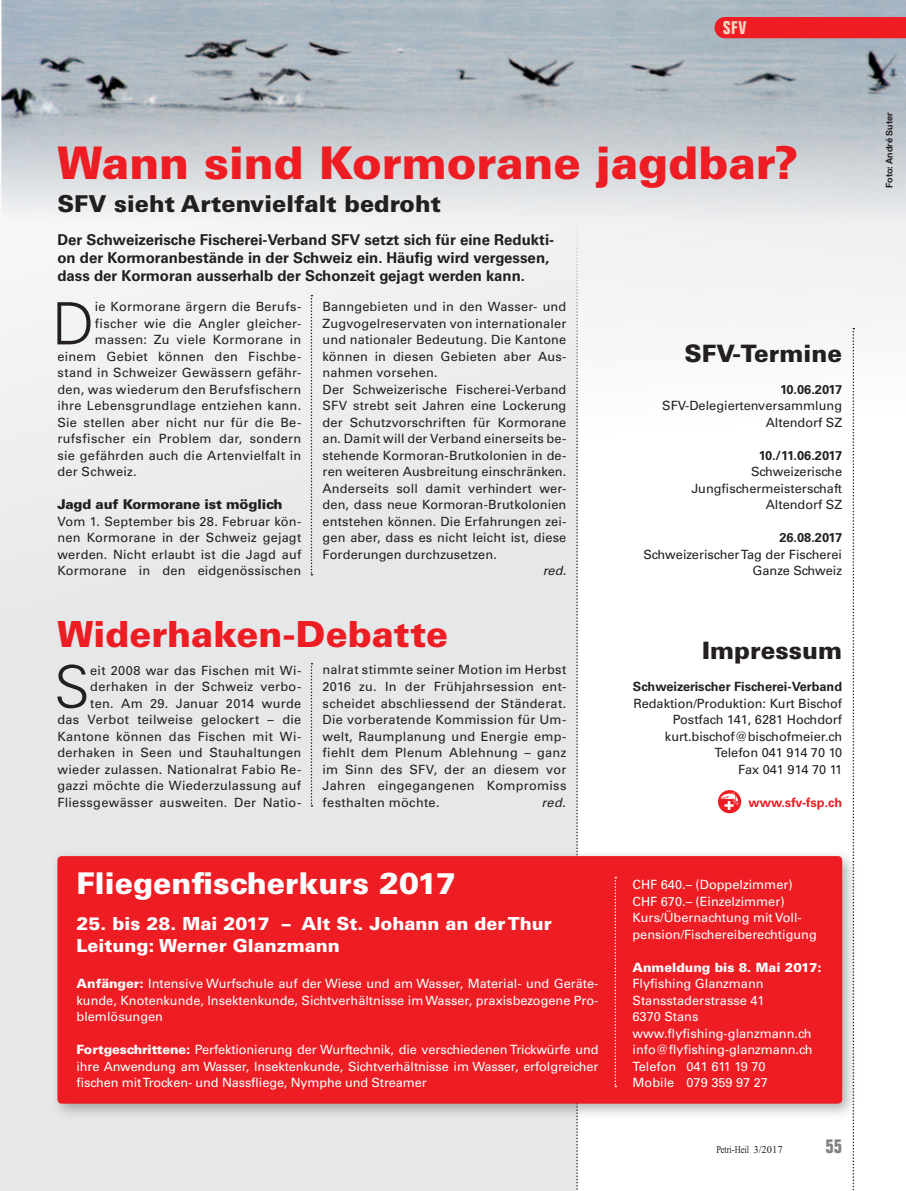
<style>
.page{position:relative;width:906px;height:1191px;background:#e6e7e9}
.page>*{position:absolute;margin:0;border:0;box-sizing:border-box;transform-origin:0 0}
.t1{font:300 58.5px "Univers LT Std";color:#231f20}
.t2{font:900 45px "Univers LT Std";letter-spacing:-.005em;color:#ee1d23}
.t3{font:900 36px "Univers LT Std";color:#ee1d23}
.t4{font:900 30px "Univers LT Std";color:#fff}
.t5{font:900 24px "Univers LT Std";color:#231f20}
.t6{font:900 23.25px "Univers LT Std";color:#231f20}
.t7{font:700 condensed 19.5px "Folio Std";color:#808285}
.t8{font:900 18px/21.6px "Univers LT Std";color:#fff}
.t9{font:700 condensed 18px "Folio Std";color:#fcd2c0}
.t10{font:700 15px/18px "Univers LT Std";color:#231f20}
.t11{font:900 13.5px "Univers LT Std";letter-spacing:-.01em;color:#231f20}
.t12{font:12.75px/16.5px "Univers LT Std";letter-spacing:.015em;color:#231f20;text-align:right}
.t13{font:12.75px/16.5px "Univers LT Std";color:#fff;text-align:justify}
.t14{font:700 12.75px "Univers LT Std";color:#231f20}
.t15{font:900 12.75px "Univers LT Std";color:#fff}
.t16{font:700 12.75px "Univers LT Std";letter-spacing:-.045em;color:#231f20}
.t17{font:700 12.75px "Univers LT Std";color:#ee1d23}
.t18{font:italic 12.75px "Univers LT Std";letter-spacing:.01em;color:#231f20}
.t19{font:10.5px "Times";color:#231f20;scale:.8 1}
.t20{font:700 9px "Helvetica Neue LT Com";color:#231f20}
.s1{font-weight:900}
</style>
<div class="page">
<div style="left:577px;top:0;width:329px;height:1191px;background:#fff"></div>
<svg style="left:576px;top:225px;width:2px;height:965px"></svg>
<img style="left:1px;top:0;width:905px;height:225px">
<div style="left:714px;top:17px;width:192px;height:21px;background:#ee1d23"></div>
<svg style="left:311px;top:295px;width:1px;height:280px"></svg>
<svg style="left:311px;top:663px;width:1px;height:143px"></svg>
<svg style="left:852px;top:328px;width:2px;height:863px"></svg>
<div style="left:718px;top:790px;width:23px;height:23px;background:#ee1d23;border-radius:50%"></div>
<svg style="left:720px;top:792px;width:19px;height:18px"></svg>
<div style="left:50px;top:848px;width:808px;height:272px;background:#231f20;opacity:.35"></div>
<div style="left:57px;top:856px;width:785px;height:247px;background:#ee1d23;border-radius:4px"></div>
<svg style="left:614px;top:877px;width:2px;height:210px"></svg>
<h3 class="t9" style="left:723px;top:18px;width:25px">SFV</h3>
<h2 class="t2" style="left:57px;top:134px;width:742px">Wann sind Kormorane jagdbar?</h2>
<h3 class="t6" style="left:57px;top:189px;width:385px">SFV sieht Artenvielfalt bedroht</h3>
<p class="t10" style="left:57px;top:231px;width:498px">Der Schweizerische Fischerei-Verband SFV setzt sich für eine Redukti&shy;on der Kormoranbestände in der Schweiz ein. Häufig wird vergessen, dass der Kormoran ausserhalb der Schonzeit gejagt werden kann.</p>
<h1 class="t1" style="left:52px;top:288px;width:44px">D</h1>
<p class="t12" style="left:95px;top:299px;width:208px">ie Kormorane ärgern die Berufs-</p>
<p class="t12" style="left:95px;top:315px;width:208px">fischer wie die Angler gleicher-</p>
<p class="t12" style="left:95px;top:332px;width:208px">massen: Zu viele Kormorane in</p>
<p class="t12" style="left:57px;top:348px;width:245px">einem Gebiet können den Fischbe-</p>
<p class="t12" style="left:57px;top:365px;width:245px">stand in Schweizer Gewässern gefähr-</p>
<p class="t12" style="left:57px;top:381px;width:245px">den, was wiederum den Berufsfischern</p>
<p class="t12" style="left:57px;top:398px;width:245px">ihre Lebensgrundlage entziehen kann.</p>
<p class="t12" style="left:57px;top:414px;width:245px">Sie stellen aber nicht nur für die Be-</p>
<p class="t12" style="left:57px;top:431px;width:245px">rufsfischer ein Problem dar, sondern</p>
<p class="t12" style="left:57px;top:447px;width:245px">sie gefährden auch die Artenvielfalt in</p>
<p class="t12" style="left:57px;top:464px;width:81px">der Schweiz.</p>
<p class="t11" style="left:57px;top:496px;width:226px">Jagd auf Kormorane ist möglich</p>
<p class="t12" style="left:57px;top:513px;width:245px;text-align:justify">Vom 1. September bis 28. Februar kön&shy;nen Kormorane in der Schweiz gejagt werden. Nicht erlaubt ist die Jagd auf Kormorane in den eidgenössischen</p>
<p class="t12" style="left:322px;top:299px;width:245px;text-align:left">Banngebieten und in den Wasser- und Zugvogelreservaten von internationaler und nationaler Bedeutung. Die Kantone können in diesen Gebieten aber Aus&shy;nahmen vorsehen.<br>Der Schweizerische Fischerei-Verband SFV strebt seit Jahren eine Lockerung der Schutzvorschriften für Kormorane an. Damit will der Verband einerseits be&shy;stehende Kormoran-Brutkolonien in de&shy;ren weiteren Ausbreitung einschränken.<br>Anderseits soll damit verhindert wer&shy;den, dass neue Kormoran-Brutkolonien entstehen können. Die Erfahrungen zei&shy;gen aber, dass es nicht leicht ist, diese Forderungen durchzusetzen.</p>
<p class="t18" style="left:543px;top:563px;width:25px">red.</p>
<h3 class="t3" style="left:57px;top:611px;width:392px">Widerhaken-Debatte</h3>
<h1 class="t1" style="left:54px;top:651px;width:37px">S</h1>
<p class="t12" style="left:57px;top:662px;width:245px">eit 2008 war das Fischen mit Wi&shy;derhaken in der Schweiz verbo-<br>ten. Am 29. Januar 2014 wurde<br>das Verbot teilweise gelockert – die Kantone können das Fischen mit Wi&shy;derhaken in Seen und Stauhaltungen wieder zulassen. Nationalrat Fabio Re&shy;gazzi möchte die Wiederzulassung auf Fliessgewässer ausweiten. Der Natio-</p>
<p class="t12" style="left:322px;top:662px;width:245px;text-align:justify">nalrat stimmte seiner Motion im Herbst 2016 zu. In der Frühjahrsession ent&shy;scheidet abschliessend der Ständerat.<br>Die vorberatende Kommission für Um&shy;welt, Raumplanung und Energie emp&shy;fiehlt dem Plenum Ablehnung – ganz im Sinn des SFV, der an diesem vor Jahren eingegangenen Kompromiss festhalten möchte.</p>
<p class="t18" style="left:541px;top:794px;width:25px">red.</p>
<h3 class="t4" style="left:77px;top:864px;width:381px">Fliegenfischerkurs 2017</h3>
<h3 class="t8" style="left:77px;top:912px;width:477px">25. bis 28. Mai 2017 – Alt St. Johann an der Thur<br>Leitung: Werner Glanzmann</h3>
<p class="t13" style="left:77px;top:975px;width:523px"><span class="s1">Anfänger:</span> Intensive Wurfschule auf der Wiese und am Wasser, Material- und Geräte&shy;kunde, Knotenkunde, Insektenkunde, Sichtverhältnisse im Wasser, praxisbezogene Pro&shy;blemlösungen</p>
<p class="t13" style="left:77px;top:1041px;width:523px"><span class="s1">Fortgeschrittene:</span> Perfektionierung der Wurftechnik, die verschiedenen Trickwürfe und ihre Anwendung am Wasser, Insektenkunde, Sichtverhältnisse im Wasser, erfolgreicher fischen mit Trocken- und Nassfliege, Nymphe und Streamer</p>
<h3 class="t5" style="left:684px;top:338px;width:159px">SFV-Termine</h3>
<p class="t14" style="left:780px;top:382px;width:63px">10.06.2017</p>
<p class="t12" style="left:662px;top:398px;width:181px">SFV-Delegiertenversammlung<br>Altendorf SZ</p>
<p class="t16" style="left:758px;top:448px;width:85px">10./11.06.2017</p>
<p class="t12" style="left:691px;top:464px;width:152px">Schweizerische<br>Jungfischermeisterschaft<br>Altendorf SZ</p>
<p class="t14" style="left:779px;top:530px;width:64px">26.08.2017</p>
<p class="t12" style="left:643px;top:546px;width:200px">Schweizerischer Tag der Fischerei<br>Ganze Schweiz</p>
<h3 class="t5" style="left:702px;top:635px;width:142px">Impressum</h3>
<p class="t14" style="left:633px;top:679px;width:211px">Schweizerischer Fischerei-Verband</p>
<p class="t12" style="left:633px;top:695px;width:210px">Redaktion/Produktion: Kurt Bischof<br>Postfach 141, 6281 Hochdorf kurt.bischof@bischofmeier.ch<br>Telefon 041 914 70 10<br>Fax 041 914 70 11</p>
<p class="t17" style="left:748px;top:794px;width:95px">www.sfv-fsp.ch</p>
<p class="t13" style="left:632px;top:876px;width:186px;text-align:left">CHF 640.– (Doppelzimmer)<br>CHF 670.– (Einzelzimmer)<br>Kurs/Übernachtung mit Voll&shy;pension/Fischereiberechtigung</p>
<p class="t15" style="left:632px;top:959px;width:191px">Anmeldung bis 8. Mai 2017:</p>
<p class="t13" style="left:632px;top:975px;width:182px;text-align:left">Flyfishing Glanzmann<br>Stansstaderstrasse 41<br>6370 Stans www.flyfishing-glanzmann.ch info@flyfishing-glanzmann.ch<br>Telefon 041 611 19 70<br>Mobile 079 359 97 27</p>
<p class="t19" style="left:716px;top:1144px;width:84px">Petri-Heil 3/2017</p>
<h3 class="t7" style="left:825px;top:1135px;width:18px">55</h3>
<p class="t20" style="left:883px;top:188px;width:77px;rotate:-90deg">Foto: André Suter</p>
</div>
